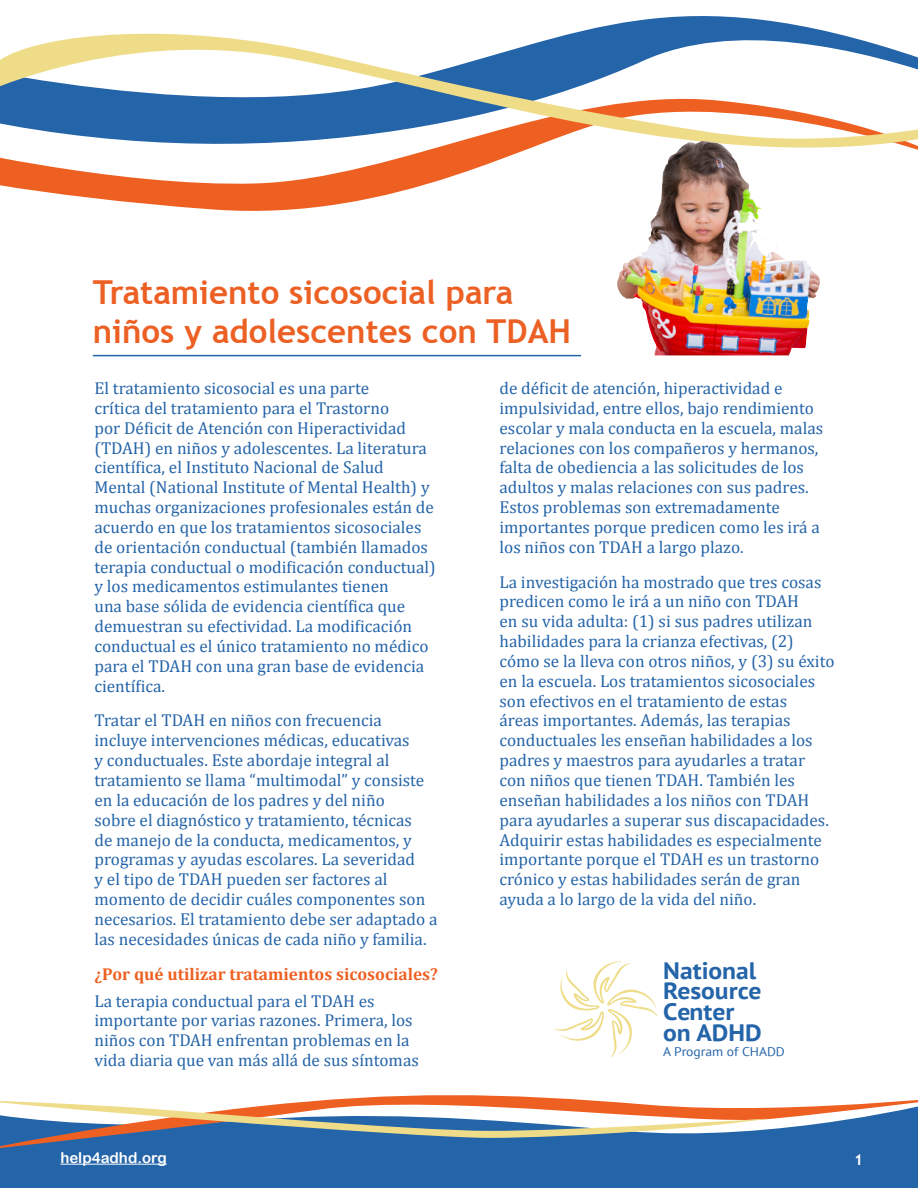
<style>
.page{position:relative;width:918px;height:1188px;background:#fff}
.page>*{position:absolute;margin:0;border:0;box-sizing:border-box;transform-origin:0 0}
.t1{font:700 33px/39.6px "Trebuchet MS";color:#ec6024}
.t2{font:700 23.7px/20.9px "PT Sans";color:#2464a9;scale:1.08 1}
.body_text{font:17.25px/19.8px "Cambria";color:#2464a9}
.subhead{font:700 17.25px "Cambria";color:#ee6022}
.t3{font:15px "Arial Rounded MT Bold";color:#fff}
.t4{font:700 15px "Trebuchet MS";color:#fff}
.t5{font:12.6px "PT Sans";color:#2464a9;scale:1.08 1}
</style>
<div class="page">
<div style="left:0;top:1150px;width:918px;height:38px;background:#2464a9"></div>
<svg style="left:0;top:1095px;width:918px;height:55px;fill:#2464a9"></svg>
<svg style="left:0;top:1100px;width:767px;height:38px"></svg>
<hr style="left:60px;top:1164px;width:107px;height:1px;background:#fff">
<svg style="left:0;top:178px;width:447px;height:33px;fill:#ee6022"></svg>
<svg style="left:0;top:20px;width:918px;height:158px"></svg>
<svg style="left:560px;top:961px;width:98px;height:96px"></svg>
<img style="left:555px;top:1011px;width:49px;height:31px">
<hr style="left:93px;top:355px;width:488px;height:1px;background:#2464a9">
<img style="left:616px;top:142px;width:204px;height:213px">
<p class="t1" style="left:93px;top:272px;width:480px">Tratamiento sicosocial para niños y adolescentes con TDAH</p>
<p class="body_text" style="left:94px;top:378px;width:343px">El tratamiento sicosocial es una parte<br>crítica del tratamiento para el Trastorno<br>por Déficit de Atención con Hiperactividad (TDAH) en niños y adolescentes. La literatura científica, el Instituto Nacional de Salud Mental (National Institute of Mental Health) y muchas organizaciones profesionales están de acuerdo en que los tratamientos sicosociales de orientación conductual (también llamados terapia conductual o modificación conductual) y los medicamentos estimulantes tienen<br>una base sólida de evidencia científica que demuestran su efectividad. La modificación conductual es el único tratamiento no médico para el TDAH con una gran base de evidencia científica.</p>
<p class="body_text" style="left:94px;top:711px;width:344px">Tratar el TDAH en niños con frecuencia incluye intervenciones médicas, educativas<br>y conductuales. Este abordaje integral al tratamiento se llama “multimodal” y consiste en la educación de los padres y del niño<br>sobre el diagnóstico y tratamiento, técnicas<br>de manejo de la conducta, medicamentos, y programas y ayudas escolares. La severidad<br>y el tipo de TDAH pueden ser factores al momento de decidir cuáles componentes son necesarios. El tratamiento debe ser adaptado a las necesidades únicas de cada niño y familia.</p>
<p class="subhead" style="left:94px;top:961px;width:345px">¿Por qué utilizar tratamientos sicosociales?</p>
<p class="body_text" style="left:94px;top:991px;width:326px">La terapia conductual para el TDAH es importante por varias razones. Primera, los niños con TDAH enfrentan problemas en la vida diaria que van más allá de sus síntomas</p>
<p class="body_text" style="left:500px;top:378px;width:325px">de déficit de atención, hiperactividad e impulsividad, entre ellos, bajo rendimiento escolar y mala conducta en la escuela, malas relaciones con los compañeros y hermanos, falta de obediencia a las solicitudes de los adultos y malas relaciones con sus padres.<br>Estos problemas son extremadamente importantes porque predicen como les irá a los niños con TDAH a largo plazo.</p>
<p class="body_text" style="left:500px;top:572px;width:337px">La investigación ha mostrado que tres cosas predicen como le irá a un niño con TDAH<br>en su vida adulta: (1) si sus padres utilizan habilidades para la crianza efectivas, (2) cómo se la lleva con otros niños, y (3) su éxito en la escuela. Los tratamientos sicosociales son efectivos en el tratamiento de estas<br>áreas importantes. Además, las terapias conductuales les enseñan habilidades a los padres y maestros para ayudarles a tratar con niños que tienen TDAH. También les enseñan habilidades a los niños con TDAH para ayudarles a superar sus discapacidades.<br>Adquirir estas habilidades es especialmente importante porque el TDAH es un trastorno crónico y estas habilidades serán de gran ayuda a lo largo de la vida del niño.</p>
<h2 class="t2" style="left:663px;top:959px;width:93px">National<br>Resource<br>Center on ADHD</h2>
<p class="t5" style="left:663px;top:1044px;width:114px">A Program of CHADD</p>
<p class="t3" style="left:60px;top:1148px;width:108px">help4adhd.org</p>
<p class="t4" style="left:854px;top:1151px;width:10px">1</p>
</div>
